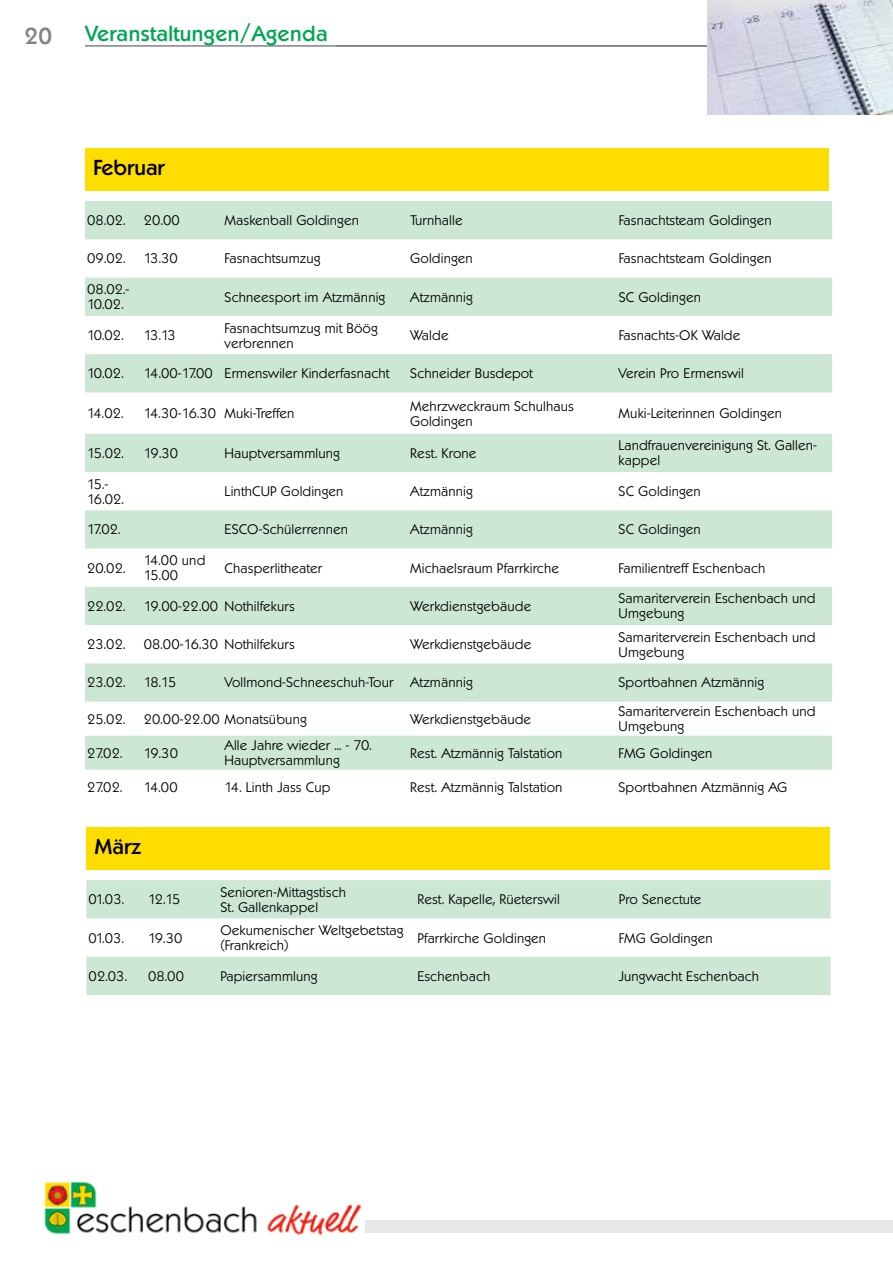
<style>
.page{position:relative;width:893px;height:1263px;background:#fff}
.page>*{position:absolute;margin:0;border:0;box-sizing:border-box;transform-origin:0 0}
.t1{font:500 22.5px "Koblenz TS";color:#808285}
.t2{font:500 21px "Koblenz TS";letter-spacing:.02em;color:#00a651}
.t3{font:500 21px "Koblenz TS";color:#000}
.t4{font:300 13.5px/15px "Koblenz TS";letter-spacing:.01em;color:#000}
</style>
<div class="page">
<div style="left:351px;top:1220px;width:542px;height:13px;background:#e6e7e8"></div>
<img style="left:44px;top:1182px;width:320px;height:53px">
<hr style="left:85px;top:45px;width:744px;height:2px;background:#808285">
<img style="left:707px;top:0;width:186px;height:114px">
<div style="left:85px;top:148px;width:744px;height:43px;background:#fd0"></div>
<svg style="left:85px;top:201px;width:747px;height:569px;fill:#cce7d3"></svg>
<div style="left:86px;top:827px;width:744px;height:43px;background:#fd0"></div>
<svg style="left:86px;top:880px;width:745px;height:115px;fill:#cce7d3"></svg>
<h1 class="t1" style="left:25px;top:23px;width:29px">20</h1>
<h2 class="t2" style="left:85px;top:21px;width:244px">Veranstaltungen/Agenda</h2>
<h2 class="t3" style="left:94px;top:155px;width:73px">Februar</h2>
<p class="t4" style="left:87px;top:213px;width:40px">08.02.</p>
<p class="t4" style="left:144px;top:213px;width:37px">20.00</p>
<p class="t4" style="left:225px;top:213px;width:136px">Maskenball Goldingen</p>
<p class="t4" style="left:410px;top:213px;width:54px">Turnhalle</p>
<p class="t4" style="left:619px;top:213px;width:154px">Fasnachtsteam Goldingen</p>
<p class="t4" style="left:87px;top:251px;width:40px">09.02.</p>
<p class="t4" style="left:144px;top:251px;width:35px">13.30</p>
<p class="t4" style="left:225px;top:251px;width:97px">Fasnachtsumzug</p>
<p class="t4" style="left:410px;top:251px;width:64px">Goldingen</p>
<p class="t4" style="left:619px;top:251px;width:154px">Fasnachtsteam Goldingen</p>
<p class="t4" style="left:87px;top:282px;width:44px">08.02.-<br>10.02.</p>
<p class="t4" style="left:225px;top:289px;width:162px">Schneesport im Atzmännig</p>
<p class="t4" style="left:410px;top:289px;width:64px">Atzmännig</p>
<p class="t4" style="left:619px;top:289px;width:84px">SC Goldingen</p>
<p class="t4" style="left:87px;top:328px;width:38px">10.02.</p>
<p class="t4" style="left:144px;top:328px;width:33px">13.13</p>
<p class="t4" style="left:225px;top:320px;width:155px">Fasnachtsumzug mit Böög verbrennen</p>
<p class="t4" style="left:410px;top:328px;width:40px">Walde</p>
<p class="t4" style="left:619px;top:328px;width:123px">Fasnachts-OK Walde</p>
<p class="t4" style="left:87px;top:366px;width:38px">10.02.</p>
<p class="t4" style="left:144px;top:366px;width:247px">14.00-17.00 Ermenswiler Kinderfasnacht</p>
<p class="t4" style="left:410px;top:366px;width:124px">Schneider Busdepot</p>
<p class="t4" style="left:619px;top:366px;width:127px">Verein Pro Ermenswil</p>
<p class="t4" style="left:87px;top:406px;width:38px">14.02.</p>
<p class="t4" style="left:144px;top:406px;width:152px">14.30-16.30 Muki-Treffen</p>
<p class="t4" style="left:410px;top:398px;width:165px">Mehrzweckraum Schulhaus<br>Goldingen</p>
<p class="t4" style="left:619px;top:406px;width:165px">Muki-Leiterinnen Goldingen</p>
<p class="t4" style="left:87px;top:445px;width:38px">15.02.</p>
<p class="t4" style="left:144px;top:445px;width:36px">19.30</p>
<p class="t4" style="left:225px;top:445px;width:117px">Hauptversammlung</p>
<p class="t4" style="left:410px;top:445px;width:68px">Rest. Krone</p>
<p class="t4" style="left:619px;top:438px;width:200px">Landfrauenvereinigung St. Gallen&shy;kappel</p>
<p class="t4" style="left:87px;top:476px;width:38px">15.-<br>16.02.</p>
<p class="t4" style="left:225px;top:484px;width:120px">LinthCUP Goldingen</p>
<p class="t4" style="left:410px;top:484px;width:64px">Atzmännig</p>
<p class="t4" style="left:619px;top:484px;width:84px">SC Goldingen</p>
<p class="t4" style="left:87px;top:522px;width:35px">17.02.</p>
<p class="t4" style="left:225px;top:522px;width:125px">ESCO-Schülerrennen</p>
<p class="t4" style="left:410px;top:522px;width:64px">Atzmännig</p>
<p class="t4" style="left:619px;top:522px;width:84px">SC Goldingen</p>
<p class="t4" style="left:87px;top:560px;width:40px">20.02.</p>
<p class="t4" style="left:144px;top:553px;width:63px">14.00 und<br>15.00</p>
<p class="t4" style="left:225px;top:560px;width:99px">Chasperlitheater</p>
<p class="t4" style="left:410px;top:560px;width:150px">Michaelsraum Pfarrkirche</p>
<p class="t4" style="left:619px;top:560px;width:148px">Familientreff Eschenbach</p>
<p class="t4" style="left:87px;top:599px;width:40px">22.02.</p>
<p class="t4" style="left:144px;top:599px;width:153px">19.00-22.00 Nothilfekurs</p>
<p class="t4" style="left:410px;top:599px;width:122px">Werkdienstgebäude</p>
<p class="t4" style="left:619px;top:591px;width:199px">Samariterverein Eschenbach und<br>Umgebung</p>
<p class="t4" style="left:87px;top:637px;width:40px">23.02.</p>
<p class="t4" style="left:144px;top:637px;width:153px">08.00-16.30 Nothilfekurs</p>
<p class="t4" style="left:410px;top:637px;width:122px">Werkdienstgebäude</p>
<p class="t4" style="left:619px;top:629px;width:199px">Samariterverein Eschenbach und<br>Umgebung</p>
<p class="t4" style="left:87px;top:675px;width:40px">23.02.</p>
<p class="t4" style="left:144px;top:675px;width:34px">18.15</p>
<p class="t4" style="left:225px;top:675px;width:250px">Vollmond-Schneeschuh-Tour Atzmännig</p>
<p class="t4" style="left:619px;top:675px;width:147px">Sportbahnen Atzmännig</p>
<p class="t4" style="left:87px;top:711px;width:40px">25.02.</p>
<p class="t4" style="left:144px;top:711px;width:165px">20.00-22.00 Monatsübung</p>
<p class="t4" style="left:410px;top:711px;width:122px">Werkdienstgebäude</p>
<p class="t4" style="left:619px;top:704px;width:199px">Samariterverein Eschenbach und<br>Umgebung</p>
<p class="t4" style="left:87px;top:745px;width:37px">27.02.</p>
<p class="t4" style="left:144px;top:745px;width:36px">19.30</p>
<p class="t4" style="left:224px;top:738px;width:149px">Alle Jahre wieder ... - 70.<br>Hauptversammlung</p>
<p class="t4" style="left:410px;top:745px;width:154px">Rest. Atzmännig Talstation</p>
<p class="t4" style="left:618px;top:745px;width:95px">FMG Goldingen</p>
<p class="t4" style="left:87px;top:779px;width:37px">27.02.</p>
<p class="t4" style="left:144px;top:779px;width:35px">14.00</p>
<p class="t4" style="left:224px;top:779px;width:107px">14. Linth Jass Cup</p>
<p class="t4" style="left:410px;top:779px;width:154px">Rest. Atzmännig Talstation</p>
<p class="t4" style="left:618px;top:779px;width:170px">Sportbahnen Atzmännig AG</p>
<h2 class="t3" style="left:95px;top:834px;width:48px">März</h2>
<p class="t4" style="left:89px;top:892px;width:37px">01.03.</p>
<p class="t4" style="left:148px;top:892px;width:34px">12.15</p>
<p class="t4" style="left:220px;top:884px;width:127px">Senioren-Mittagstisch<br>St. Gallenkappel</p>
<p class="t4" style="left:417px;top:892px;width:144px">Rest. Kapelle, Rüeterswil</p>
<p class="t4" style="left:619px;top:892px;width:84px">Pro Senectute</p>
<p class="t4" style="left:89px;top:930px;width:37px">01.03.</p>
<p class="t4" style="left:148px;top:930px;width:36px">19.30</p>
<p class="t4" style="left:220px;top:923px;width:185px">Oekumenischer Weltgebetstag (Frankreich)</p>
<p class="t4" style="left:417px;top:930px;width:130px">Pfarrkirche Goldingen</p>
<p class="t4" style="left:619px;top:930px;width:95px">FMG Goldingen</p>
<p class="t4" style="left:89px;top:968px;width:40px">02.03.</p>
<p class="t4" style="left:148px;top:968px;width:37px">08.00</p>
<p class="t4" style="left:220px;top:968px;width:99px">Papiersammlung</p>
<p class="t4" style="left:417px;top:968px;width:74px">Eschenbach</p>
<p class="t4" style="left:619px;top:968px;width:142px">Jungwacht Eschenbach</p>
</div>
